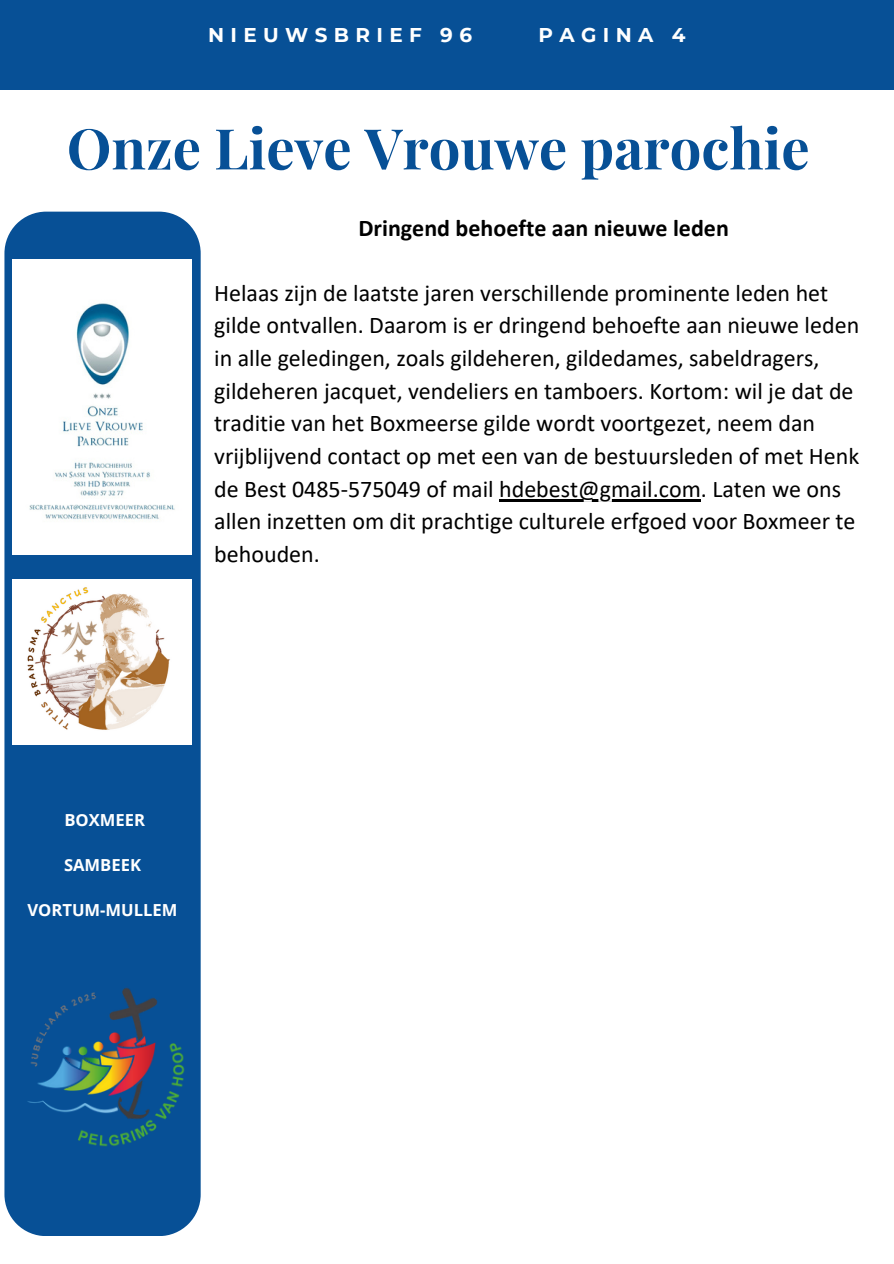
<style>
.page{position:relative;width:894px;height:1264px;background:#fff}
.page>*{position:absolute;margin:0;border:0;box-sizing:border-box;transform-origin:0 0}
.t1{font:700 56.25px "Playfair Display";color:#075096}
.t2{font:24px/32.7px "Calibri";color:#000}
.t3{font:700 24px "Calibri";color:#000}
.t4{font:700 19.95px "Montserrat";letter-spacing:.32em;color:#fff}
.t5{font:700 16.65px "Open Sans";color:#fff}
</style>
<div class="page">
<div style="left:0;top:0;width:893px;height:89px;background:#075096"></div>
<div style="left:4px;top:212px;width:197px;height:1023px;background:#075096"></div>
<img style="left:13px;top:260px;width:179px;height:294px">
<img style="left:13px;top:579px;width:179px;height:165px">
<img style="left:23px;top:984px;width:164px;height:165px">
<hr style="left:499px;top:499px;width:201px;height:2px;background:#000">
<p class="t4" style="left:208px;top:23px;width:265px">NIEUWSBRIEF 96</p>
<p class="t4" style="left:538px;top:23px;width:148px">PAGINA 4</p>
<p class="t1" style="left:67px;top:109px;width:744px">Onze Lieve Vrouwe parochie</p>
<p class="t3" style="left:358px;top:217px;width:372px">Dringend behoefte aan nieuwe leden</p>
<h2 class="t2" style="left:214px;top:278px;width:646px">Helaas zijn de laatste jaren verschillende prominente leden het gilde ontvallen. Daarom is er dringend behoefte aan nieuwe leden in alle geledingen, zoals gildeheren, gildedames, sabeldragers, gildeheren jacquet, vendeliers en tamboers. Kortom: wil je dat de traditie van het Boxmeerse gilde wordt voortgezet, neem dan vrijblijvend contact op met een van de bestuursleden of met Henk de Best 0485-575049 of mail hdebest@gmail.com. Laten we ons</h2>
<h3 class="t2" style="left:214px;top:507px;width:642px">allen inzetten om dit prachtige culturele erfgoed voor Boxmeer te behouden.</h3>
<p class="t5" style="left:64px;top:807px;width:82px">BOXMEER</p>
<p class="t5" style="left:64px;top:852px;width:78px">SAMBEEK</p>
<p class="t5" style="left:27px;top:897px;width:151px">VORTUM-MULLEM</p>
</div>
